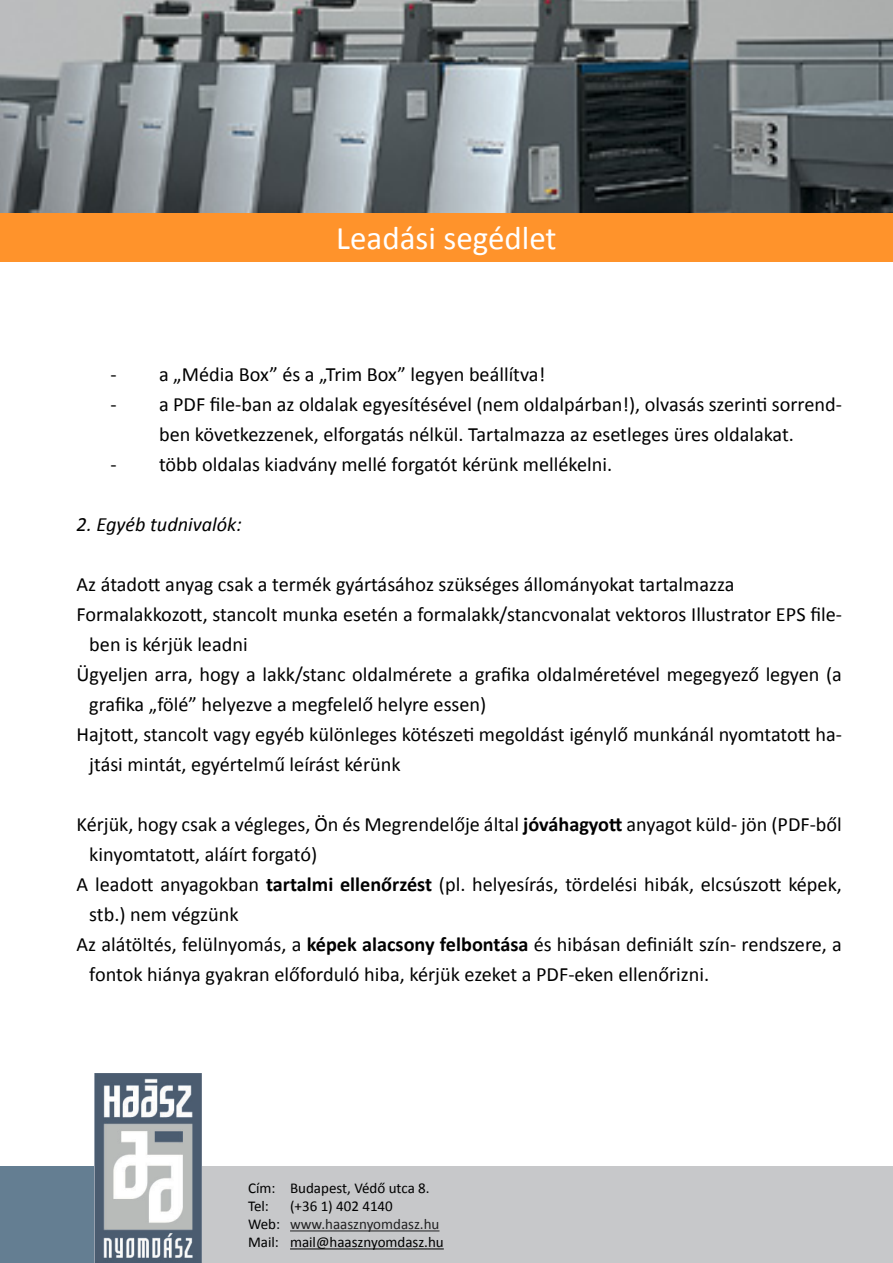
<style>
.page{position:relative;width:893px;height:1263px;background:#fff}
.page>*{position:absolute;margin:0;border:0;box-sizing:border-box;transform-origin:0 0}
.t1{font:33px "Calibri";color:#fff}
.t2{font:20.25px/30px "Calibri";color:#000;text-align:center}
.t3{font:italic 20.25px "Calibri";color:#000}
.t4{font:15px/18px "Calibri";color:#000}
.s1{font-weight:700}
.s2{color:#222223}
</style>
<div class="page">
<img style="left:0;top:0;width:893px;height:213px">
<div style="left:0;top:213px;width:893px;height:48px;background:#ff932b"></div>
<div style="left:0;top:1166px;width:510px;height:97px;background:#647e92"></div>
<div style="left:201px;top:1166px;width:692px;height:97px;background:#c7c8ca"></div>
<hr style="left:290px;top:1230px;width:149px;height:1px;background:#222223">
<hr style="left:290px;top:1248px;width:154px;height:1px;background:#000">
<img style="left:95px;top:1073px;width:107px;height:190px">
<h1 class="t1" style="left:336px;top:218px;width:222px">Leadási segédlet</h1>
<p class="t2" style="left:111px;top:359px;width:436px">- a „Média Box” és a „Trim Box” legyen beállítva!</p>
<p class="t2" style="left:111px;top:389px;width:733px">- a PDF file-ban az oldalak egyesítésével (nem oldalpárban!), olvasás szerinti sorrend&shy;ben következzenek, elforgatás nélkül. Tartalmazza az esetleges üres oldalakat.</p>
<p class="t2" style="left:111px;top:449px;width:503px">- több oldalas kiadvány mellé forgatót kérünk mellékelni.</p>
<p class="t3" style="left:77px;top:510px;width:167px">2. Egyéb tudnivalók:</p>
<p class="t2" style="left:77px;top:569px;width:659px">Az átadott anyag csak a termék gyártásához szükséges állományokat tartalmazza</p>
<p class="t2" style="left:77px;top:599px;width:767px">Formalakkozott, stancolt munka esetén a formalakk/stancvonalat vektoros Illustrator EPS file-</p>
<p class="t2" style="left:89px;top:629px;width:160px">ben is kérjük leadni</p>
<p class="t2" style="left:77px;top:659px;width:767px">Ügyeljen arra, hogy a lakk/stanc oldalmérete a grafika oldalméretével megegyező legyen (a</p>
<p class="t2" style="left:89px;top:689px;width:399px">grafika „fölé” helyezve a megfelelő helyre essen)</p>
<p class="t2" style="left:77px;top:719px;width:767px">Hajtott, stancolt vagy egyéb különleges kötészeti megoldást igénylő munkánál nyomtatott ha-</p>
<p class="t2" style="left:89px;top:749px;width:313px">jtási mintát, egyértelmű leírást kérünk</p>
<p class="t2" style="left:77px;top:809px;width:767px">Kérjük, hogy csak a végleges, Ön és Megrendelője által <span class="s1">jóváhagyott</span> anyagot küld- jön (PDF-ből</p>
<p class="t2" style="left:89px;top:839px;width:229px">kinyomtatott, aláírt forgató)</p>
<p class="t2" style="left:77px;top:869px;width:767px">A leadott anyagokban <span class="s1">tartalmi ellenőrzést</span> (pl. helyesírás, tördelési hibák, elcsúszott képek,</p>
<p class="t2" style="left:89px;top:899px;width:151px">stb.) nem végzünk</p>
<p class="t2" style="left:77px;top:929px;width:767px">Az alátöltés, felülnyomás, a <span class="s1">képek alacsony felbontása</span> és hibásan definiált szín- rendszere, a</p>
<p class="t2" style="left:89px;top:959px;width:621px">fontok hiánya gyakran előforduló hiba, kérjük ezeket a PDF-eken ellenőrizni.</p>
<p class="t4" style="left:248px;top:1179px;width:183px">Cím: Budapest, Védő utca 8.<br>Tel:</p>
<p class="t4" style="left:248px;top:1197px;width:197px;text-align:center">(+36 1) 402 4140<br>Web: <span class="s2">www.haasznyomdasz.hu<br></span>Mail: mail@haasznyomdasz.hu</p>
</div>
